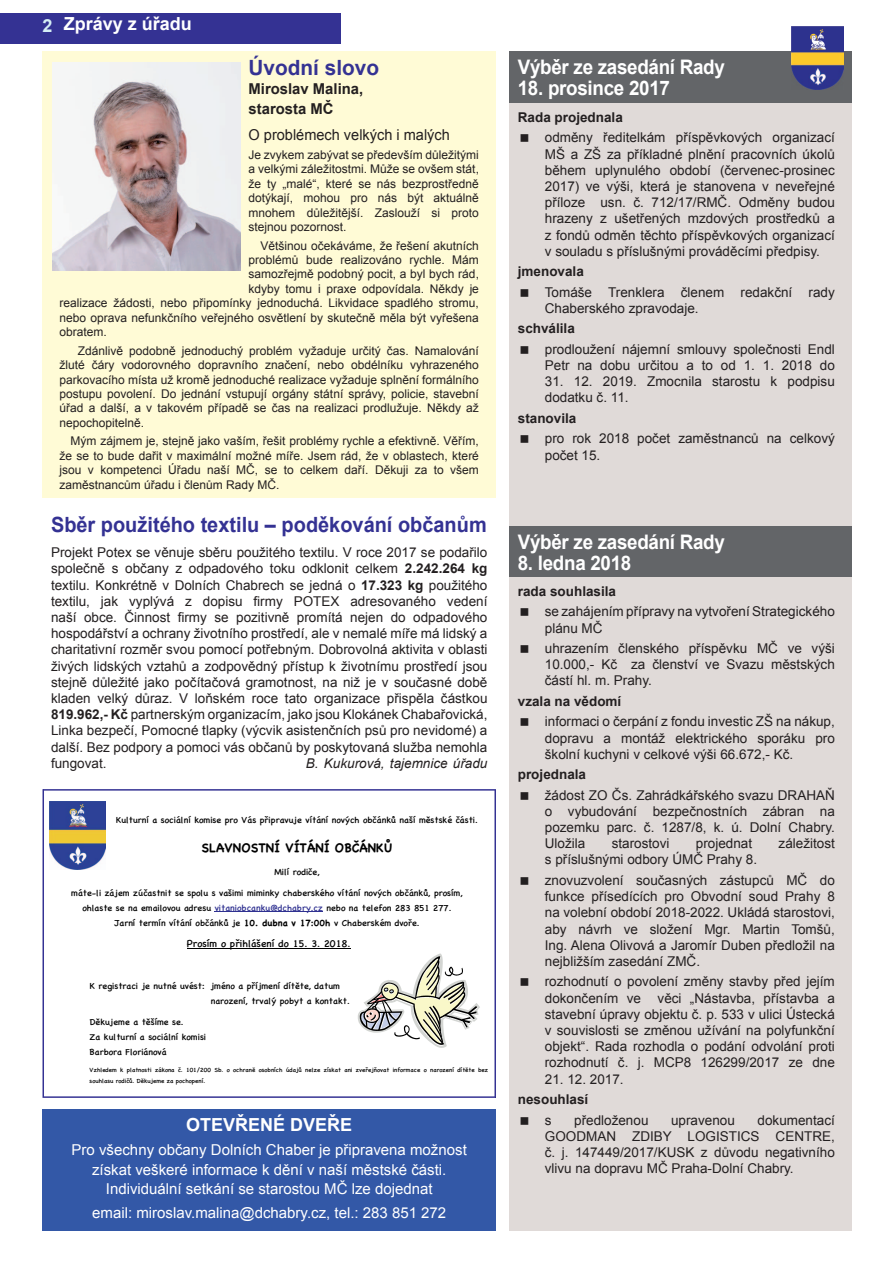
<style>
.page{position:relative;width:893px;height:1263px;background:#fff}
.page>*{position:absolute;margin:0;border:0;box-sizing:border-box;transform-origin:0 0}
.t1{font:700 21px "Arial";color:#343293;scale:.95 1}
.t2{font:700 21px "Arial";color:#343293}
.t3{font:700 20.1px "Arial";letter-spacing:-.015em;color:#fff;scale:.94 1}
.t4{font:700 18px "Arial";color:#fff}
.t5{font:700 18px "Arial";color:#d5eef5}
.t6{font:15px/19.5px "Arial";color:#fff;text-align:center}
.t7{font:700 15px/19.5px "Arial";color:#231f20}
.t8{font:15px "Arial";color:#231f20}
.t9{font:13.5px/16.2px "Arial";color:#231f20;text-align:justify}
.t10{font:700 13.5px "Arial";color:#231f20}
.t11{font:italic 13.5px "Arial";color:#231f20}
.t12{font:700 12.6px "Chalkboard SE";color:#000}
.t13{font:12px/14.4px "Arial";color:#231f20;text-align:justify}
.t14{font:10.2px "Chalkboard SE";color:#000}
.t15{font:9.15px/15px "Chalkboard SE";color:#000}
.t16{font:6.3px/10.4px "Chalkboard SE";color:#000}
.s1{font-weight:700}
.s2{color:#2e3090}
</style>
<div class="page">
<div style="left:0;top:13px;width:340px;height:30px;background:#343293"></div>
<div style="left:43px;top:51px;width:453px;height:446px;background:#fffbd6"></div>
<img style="left:53px;top:63px;width:187px;height:208px">
<div style="left:509px;top:51px;width:343px;height:53px;background:#636568"></div>
<div style="left:509px;top:104px;width:343px;height:440px;background:#e0dad8"></div>
<img style="left:792px;top:27px;width:51px;height:63px">
<div style="left:43px;top:1110px;width:453px;height:121px;background:#3358a7"></div>
<div style="left:509px;top:526px;width:343px;height:53px;background:#636568"></div>
<div style="left:509px;top:578px;width:343px;height:653px;background:#e0dad8"></div>
<svg style="left:43px;top:789px;width:453px;height:309px"></svg>
<h3 class="t5" style="left:43px;top:13px;width:12px">2</h3>
<h3 class="t4" style="left:64px;top:12px;width:130px">Zprávy z úřadu</h3>
<h1 class="t2" style="left:249px;top:53px;width:132px">Úvodní slovo</h1>
<p class="t7" style="left:249px;top:80px;width:116px">Miroslav Malina, starosta MČ</p>
<p class="t8" style="left:249px;top:125px;width:203px">O problémech velkých i malých</p>
<p class="t13" style="left:249px;top:148px;width:232px">Je zvykem zabývat se především důležitými a velkými záležitostmi. Může se ovšem stát, že ty „malé“, které se nás bezprostředně dotýkají, mohou pro nás být aktuálně mnohem důležitější. Zaslouží si proto stejnou pozornost.</p>
<p class="t13" style="left:260px;top:238px;width:220px">Většinou očekáváme, že řešení akutních</p>
<p class="t13" style="left:249px;top:253px;width:232px">problémů bude realizováno rychle. Mám</p>
<p class="t13" style="left:249px;top:267px;width:232px">samozřejmě podobný pocit, a byl bych rád,</p>
<p class="t13" style="left:249px;top:282px;width:232px">kdyby tomu i praxe odpovídala. Někdy je</p>
<p class="t13" style="left:60px;top:296px;width:421px">realizace žádosti, nebo připomínky jednoduchá. Likvidace spadlého stromu,</p>
<p class="t13" style="left:60px;top:310px;width:421px">nebo oprava nefunkčního veřejného osvětlení by skutečně měla být vyřešena</p>
<p class="t13" style="left:60px;top:325px;width:49px">obratem.</p>
<p class="t13" style="left:60px;top:343px;width:421px;text-indent:18px">Zdánlivě podobně jednoduchý problém vyžaduje určitý čas. Namalování žluté čáry vodorovného dopravního značení, nebo obdélníku vyhrazeného parkovacího místa už kromě jednoduché realizace vyžaduje splnění formálního postupu povolení. Do jednání vstupují orgány státní správy, policie, stavební úřad a další, a v takovém případě se čas na realizaci prodlužuje. Někdy až nepochopitelně.</p>
<p class="t13" style="left:60px;top:434px;width:421px;text-indent:11px">Mým zájmem je, stejně jako vaším, řešit problémy rychle a efektivně. Věřím, že se to bude dařit v maximální možné míře. Jsem rád, že v oblastech, které jsou v kompetenci Úřadu naší MČ, se to celkem daří. Děkuji za to všem zaměstnancům úřadu i členům Rady MČ.</p>
<h1 class="t1" style="left:51px;top:511px;width:460px">Sběr použitého textilu – poděkování občanům</h1>
<p class="t9" style="left:51px;top:544px;width:438px">Projekt Potex se věnuje sběru použitého textilu. V roce 2017 se podařilo společně s občany z odpadového toku odklonit celkem <span class="s1">2.242.264 kg </span>textilu. Konkrétně v Dolních Chabrech se jedná o <span class="s1">17.323 kg</span> použitého textilu, jak vyplývá z dopisu firmy POTEX adresovaného vedení naší obce. Činnost firmy se pozitivně promítá nejen do odpadového hospodářství a ochrany životního prostředí, ale v nemalé míře má lidský a charitativní rozměr svou pomocí potřebným. Dobrovolná aktivita v oblasti živých lidských vztahů a zodpovědný přístup k životnímu prostředí jsou stejně důležité jako počítačová gramotnost, na niž je v současné době kladen velký důraz. V loňském roce tato organizace přispěla částkou <span class="s1">819.962,- Kč</span> partnerským organizacím, jako jsou Klokánek Chabařovická, Linka bezpečí, Pomocné tlapky (výcvik asistenčních psů pro nevidomé) a další. Bez podpory a pomoci vás občanů by poskytovaná služba nemohla fungovat.</p>
<p class="t11" style="left:306px;top:754px;width:183px">B. Kukurová, tajemnice úřadu</p>
<p class="t15" style="left:116px;top:812px;width:363px">Kulturní a sociální komise pro Vás připravuje vítání nových občánků naší městské části.</p>
<p class="t12" style="left:202px;top:841px;width:192px">SLAVNOSTNÍ VÍTÁNÍ OBČÁNKŮ</p>
<p class="t15" style="left:274px;top:864px;width:47px">Milí rodiče,</p>
<p class="t15" style="left:71px;top:884px;width:393px;text-align:center">máte-li zájem zúčastnit se spolu s vašimi miminky chaberského vítání nových občánků, prosím, ohlaste se na emailovou adresu <span class="s2">vitaniobcanku@dchabry.cz</span> nebo na telefon 283 851 277.<br>Jarní termín vítání občánků je <span class="s1">10. dubna v 17:00h</span> v Chaberském dvoře.</p>
<p class="t14" style="left:187px;top:935px;width:165px">Prosím o přihlášení do 15. 3. 2018.</p>
<p class="t15" style="left:211px;top:978px;width:140px;text-indent:-121px">K registraci je nutné uvést: jméno a příjmení dítěte, datum narození, trvalý pobyt a kontakt.</p>
<p class="t15" style="left:90px;top:1014px;width:118px">Děkujeme a těšíme se.<br>Za kulturní a sociální komisi<br>Barbora Floriánová</p>
<p class="t16" style="left:90px;top:1065px;width:400px">Vzhledem k platnosti zákona č. 101/200 Sb. o ochraně osobních údajů nelze získat ani zveřejňovat informace o narození dítěte bez souhlasu rodičů. Děkujeme za pochopení.</p>
<h3 class="t4" style="left:186px;top:1113px;width:168px">OTEVŘENÉ DVEŘE</h3>
<p class="t6" style="left:72px;top:1140px;width:397px">Pro všechny občany Dolních Chaber je připravena možnost získat veškeré informace k dění v naší městské části.<br>Individuální setkání se starostou MČ lze dojednat</p>
<p class="t6" style="left:92px;top:1203px;width:355px">email: miroslav.malina@dchabry.cz, tel.: 283 851 272</p>
<h2 class="t3" style="left:518px;top:54px;width:222px">Výběr ze zasedání Rady</h2>
<h2 class="t3" style="left:518px;top:75px;width:163px">18. prosince 2017</h2>
<p class="t10" style="left:518px;top:108px;width:107px">Rada projednala</p>
<p class="t9" style="left:545px;top:130px;width:292px">odměny ředitelkám příspěvkových organizací MŠ a ZŠ za příkladné plnění pracovních úkolů během uplynulého období (červenec-prosinec 2017) ve výši, která je stanovena v neveřejné příloze usn. č. 712/17/RMČ. Odměny budou hrazeny z ušetřených mzdových prostředků a z fondů odměn těchto příspěvkových organizací v souladu s příslušnými prováděcími předpisy.</p>
<p class="t10" style="left:518px;top:263px;width:68px">jmenovala</p>
<p class="t9" style="left:545px;top:284px;width:292px">Tomáše Trenklera členem redakční rady<br>Chaberského zpravodaje.</p>
<p class="t10" style="left:518px;top:320px;width:59px">schválila</p>
<p class="t9" style="left:545px;top:341px;width:292px">prodloužení nájemní smlouvy společnosti Endl<br>Petr na dobu určitou a to od 1. 1. 2018 do</p>
<p class="t9" style="left:545px;top:374px;width:292px">31. 12. 2019. Zmocnila starostu k podpisu dodatku č. 11.</p>
<p class="t10" style="left:518px;top:409px;width:60px">stanovila</p>
<p class="t9" style="left:545px;top:431px;width:291px">pro rok 2018 počet zaměstnanců na celkový počet 15.</p>
<h2 class="t3" style="left:518px;top:529px;width:222px">Výběr ze zasedání Rady</h2>
<h2 class="t3" style="left:518px;top:550px;width:122px">8. ledna 2018</h2>
<p class="t10" style="left:518px;top:582px;width:100px">rada souhlasila</p>
<p class="t9" style="left:545px;top:604px;width:291px">se zahájením přípravy na vytvoření Strategického plánu MČ</p>
<p class="t9" style="left:545px;top:640px;width:292px">uhrazením členského příspěvku MČ ve výši 10.000,- Kč za členství ve Svazu městských částí hl. m. Prahy.</p>
<p class="t10" style="left:518px;top:692px;width:105px">vzala na vědomí</p>
<p class="t9" style="left:545px;top:714px;width:292px">informaci o čerpání z fondu investic ZŠ na nákup, dopravu a montáž elektrického sporáku pro školní kuchyni v celkové výši 66.672,- Kč.</p>
<p class="t10" style="left:518px;top:765px;width:70px">projednala</p>
<p class="t9" style="left:545px;top:787px;width:292px">žádost ZO Čs. Zahrádkářského svazu DRAHAŇ o vybudování bezpečnostních zábran na pozemku parc. č. 1287/8, k. ú. Dolní Chabry.<br>Uložila</p>
<p class="t9" style="left:612px;top:835px;width:59px">starostovi</p>
<p class="t9" style="left:696px;top:835px;width:58px">projednat</p>
<p class="t9" style="left:779px;top:835px;width:58px">záležitost</p>
<p class="t9" style="left:545px;top:850px;width:292px;line-height:20.4px">s příslušnými odbory ÚMČ Prahy 8. znovuzvolení současných zástupců MČ do</p>
<p class="t9" style="left:545px;top:888px;width:292px">funkce přísedících pro Obvodní soud Prahy 8 na volební období 2018-2022. Ukládá starostovi, aby návrh ve složení Mgr. Martin Tomšů, Ing. Alena Olivová a Jaromír Duben předložil na nejbližším zasedání ZMČ.</p>
<p class="t9" style="left:545px;top:974px;width:292px">rozhodnutí o povolení změny stavby před jejím dokončením ve věci „Nástavba, přístavba a stavební úpravy objektu č. p. 533 v ulici Ústecká v souvislosti se změnou užívání na polyfunkční objekt“. Rada rozhodla o podání odvolání proti rozhodnutí č. j. MCP8 126299/2017 ze dne</p>
<p class="t9" style="left:545px;top:1071px;width:80px">21. 12. 2017.</p>
<p class="t10" style="left:518px;top:1090px;width:72px">nesouhlasí</p>
<p class="t9" style="left:545px;top:1112px;width:8px">s</p>
<p class="t9" style="left:574px;top:1112px;width:76px">předloženou</p>
<p class="t9" style="left:671px;top:1112px;width:65px">upravenou</p>
<p class="t9" style="left:545px;top:1112px;width:292px;text-indent:213px">dokumentací GOODMAN ZDIBY LOGISTICS CENTRE, č. j. 147449/2017/KUSK z důvodu negativního vlivu na dopravu MČ Praha-Dolní Chabry.</p>
</div>
